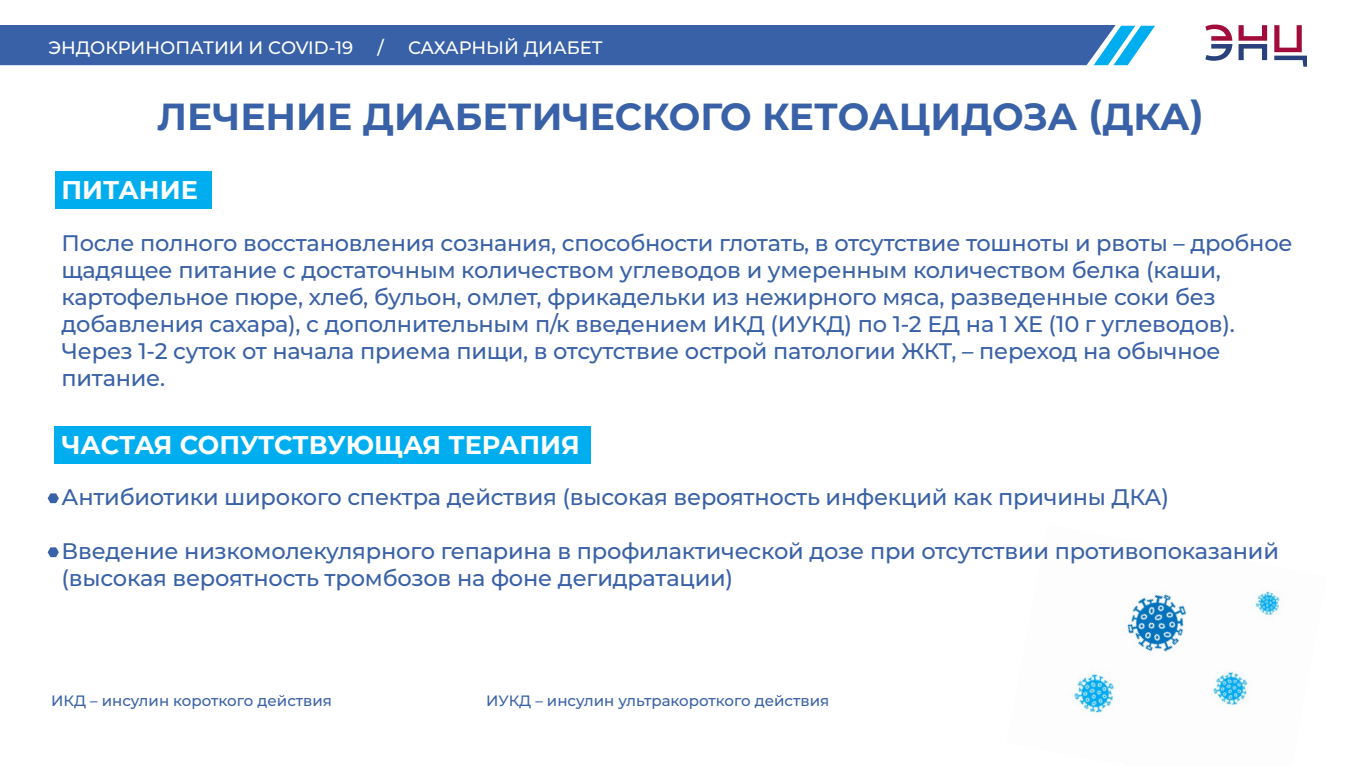
<style>
.page{position:relative;width:1361px;height:766px;background:#fff}
.page>*{position:absolute;margin:0;border:0;box-sizing:border-box;transform-origin:0 0}
.t1{font:700 37.5px "Montserrat";color:#3961a7}
.t2{font:700 25.5px "Montserrat";color:#fff}
.t3{font:500 22.5px/27px "Montserrat";letter-spacing:-.01em;color:#3961a7}
.t4{font:500 18px "Montserrat";color:#fff}
.t5{font:500 15px "Montserrat";color:#3961a7}
</style>
<div class="page">
<img style="left:1073px;top:591px;width:207px;height:122px">
<div style="left:0;top:25px;width:1115px;height:40px;background:#3961a7"></div>
<svg style="left:1093px;top:26px;width:62px;height:39px"></svg>
<div style="left:55px;top:171px;width:157px;height:38px;background:#00aeef"></div>
<div style="left:55px;top:426px;width:536px;height:37px;background:#00aeef"></div>
<svg style="left:48px;top:547px;width:11px;height:10px"></svg>
<svg style="left:48px;top:493px;width:11px;height:10px"></svg>
<img style="left:1094px;top:591px;width:128px;height:93px">
<svg style="left:1238px;top:25px;width:29px;height:35px"></svg>
<svg style="left:1205px;top:25px;width:27px;height:36px"></svg>
<svg style="left:1274px;top:25px;width:33px;height:42px"></svg>
<p class="t4" style="left:48px;top:35px;width:306px">ЭНДОКРИНОПАТИИ И COVID-19</p>
<p class="t4" style="left:377px;top:35px;width:8px">/</p>
<p class="t4" style="left:408px;top:35px;width:196px">САХАРНЫЙ ДИАБЕТ</p>
<h1 class="t1" style="left:157px;top:89px;width:1048px">ЛЕЧЕНИЕ ДИАБЕТИЧЕСКОГО КЕТОАЦИДОЗА (ДКА)</h1>
<p class="t2" style="left:62px;top:171px;width:138px">ПИТАНИЕ</p>
<p class="t3" style="left:62px;top:228px;width:1232px">После полного восстановления сознания, способности глотать, в отсутствие тошноты и рвоты – дробное щадящее питание с достаточным количеством углеводов и умеренным количеством белка (каши, картофельное пюре, хлеб, бульон, омлет, фрикадельки из нежирного мяса, разведенные соки без добавления сахара), с дополнительным п/к введением ИКД (ИУКД) по 1-2 ЕД на 1 ХЕ (10 г углеводов).<br>Через 1-2 суток от начала приема пищи, в отсутствие острой патологии ЖКТ, – переход на обычное питание.</p>
<p class="t2" style="left:62px;top:426px;width:520px">ЧАСТАЯ СОПУТСТВУЮЩАЯ ТЕРАПИЯ</p>
<p class="t3" style="left:62px;top:482px;width:1109px">Антибиотики широкого спектра действия (высокая вероятность инфекций как причины ДКА)</p>
<p class="t3" style="left:62px;top:536px;width:1219px">Введение низкомолекулярного гепарина в профилактической дозе при отсутствии противопоказаний (высокая вероятность тромбозов на фоне дегидратации)</p>
<p class="t5" style="left:51px;top:690px;width:282px">ИКД – инсулин короткого действия</p>
<p class="t5" style="left:486px;top:690px;width:344px">ИУКД – инсулин ультракороткого действия</p>
</div>
